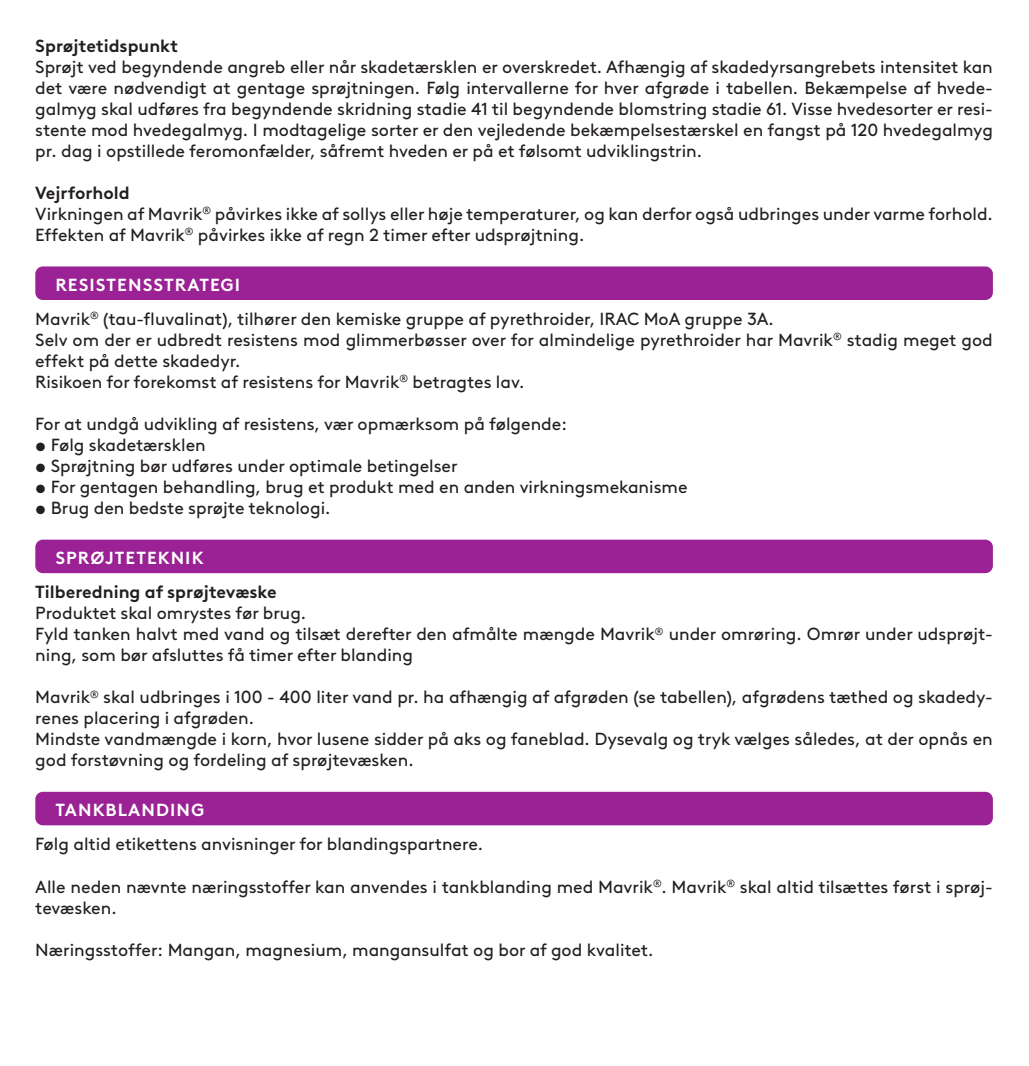
<style>
.page{position:relative;width:1029px;height:1066px;background:#fff}
.page>*{position:absolute;margin:0;border:0;box-sizing:border-box;transform-origin:0 0}
.t1{font:17.5px/21px "Brown LL Pan";color:#231f20}
.t2{font:700 17.5px "Brown LL Pan";color:#231f20}
.t3{font:700 17.5px "Brown LL Pan";letter-spacing:.06em;color:#fff}
.s1{font-weight:700}
.s2{font-weight:700;color:#fff}
</style>
<div class="page">
<div style="left:35px;top:266px;width:957px;height:34px;background:#9b2295;border-radius:8px"></div>
<div style="left:35px;top:539px;width:957px;height:34px;background:#9b2295;border-radius:8px"></div>
<div style="left:35px;top:791px;width:957px;height:34px;background:#9b2295;border-radius:8px"></div>
<p class="t2" style="left:35px;top:32px;width:144px">Sprøjtetidspunkt</p>
<p class="t1" style="left:35px;top:55px;width:958px;text-align:justify">Sprøjt ved begyndende angreb eller når skadetærsklen er overskredet. Afhængig af skadedyrsangrebets intensitet kan det være nødvendigt at gentage sprøjtningen. Følg intervallerne for hver afgrøde i tabellen. Bekæmpelse af hvede&shy;galmyg skal udføres fra begyndende skridning stadie 41 til begyndende blomstring stadie 61. Visse hvedesorter er resi&shy;stente mod hvedegalmyg. I modtagelige sorter er den vejledende bekæmpelsestærskel en fangst på 120 hvedegalmyg pr. dag i opstillede feromonfælder, såfremt hveden er på et følsomt udviklingstrin.</p>
<p class="t1" style="left:35px;top:181px;width:955px"><span class="s1">Vejrforhold<br></span>Virkningen af Mavrik<sup>®</sup> påvirkes ikke af sollys eller høje temperaturer, og kan derfor også udbringes under varme forhold.<br>Effekten af Mavrik<sup>®</sup> påvirkes ikke af regn 2 timer efter udsprøjtning.</p>
<p class="t1" style="left:35px;top:266px;width:737px;line-height:34.5px;text-indent:20px"><span class="s2">RESISTENSSTRATEGI<br></span>Mavrik<sup>®</sup> (tau-fluvalinat), tilhører den kemiske gruppe af pyrethroider, IRAC MoA gruppe 3A.</p>
<p class="t1" style="left:35px;top:328px;width:958px">Selv om der er udbredt resistens mod glimmerbøsser over for almindelige pyrethroider har Mavrik<sup>®</sup> stadig meget god effekt på dette skadedyr.<br>Risikoen for forekomst af resistens for Mavrik<sup>®</sup> betragtes lav.</p>
<p class="t1" style="left:35px;top:412px;width:533px">For at undgå udvikling af resistens, vær opmærksom på følgende:</p>
<p class="t1" style="left:35px;top:433px;width:172px">• Følg skadetærsklen</p>
<p class="t1" style="left:35px;top:454px;width:423px">• Sprøjtning bør udføres under optimale betingelser</p>
<p class="t1" style="left:35px;top:475px;width:653px">• For gentagen behandling, brug et produkt med en anden virkningsmekanisme</p>
<p class="t1" style="left:35px;top:496px;width:294px">• Brug den bedste sprøjte teknologi.</p>
<p class="t3" style="left:55px;top:544px;width:149px">SPRØJTETEKNIK</p>
<p class="t2" style="left:35px;top:578px;width:243px">Tilberedning af sprøjtevæske</p>
<p class="t1" style="left:35px;top:601px;width:958px">Produktet skal omrystes før brug.<br>Fyld tanken halvt med vand og tilsæt derefter den afmålte mængde Mavrik<sup>®</sup> under omrøring. Omrør under udsprøjt&shy;ning, som bør afsluttes få timer efter blanding</p>
<p class="t1" style="left:35px;top:685px;width:958px">Mavrik<sup>®</sup> skal udbringes i 100 - 400 liter vand pr. ha afhængig af afgrøden (se tabellen), afgrødens tæthed og skadedy&shy;renes placering i afgrøden.<br>Mindste vandmængde i korn, hvor lusene sidder på aks og faneblad. Dysevalg og tryk vælges således, at der opnås en god forstøvning og fordeling af sprøjtevæsken.</p>
<p class="t3" style="left:55px;top:796px;width:150px">TANKBLANDING</p>
<p class="t1" style="left:35px;top:832px;width:446px">Følg altid etikettens anvisninger for blandingspartnere.</p>
<p class="t1" style="left:35px;top:874px;width:958px">Alle neden nævnte næringsstoffer kan anvendes i tankblanding med Mavrik<sup>®</sup>. Mavrik<sup>®</sup> skal altid tilsættes først i sprøj&shy;tevæsken.</p>
<p class="t1" style="left:35px;top:937px;width:616px">Næringsstoffer: Mangan, magnesium, mangansulfat og bor af god kvalitet.</p>
</div>
